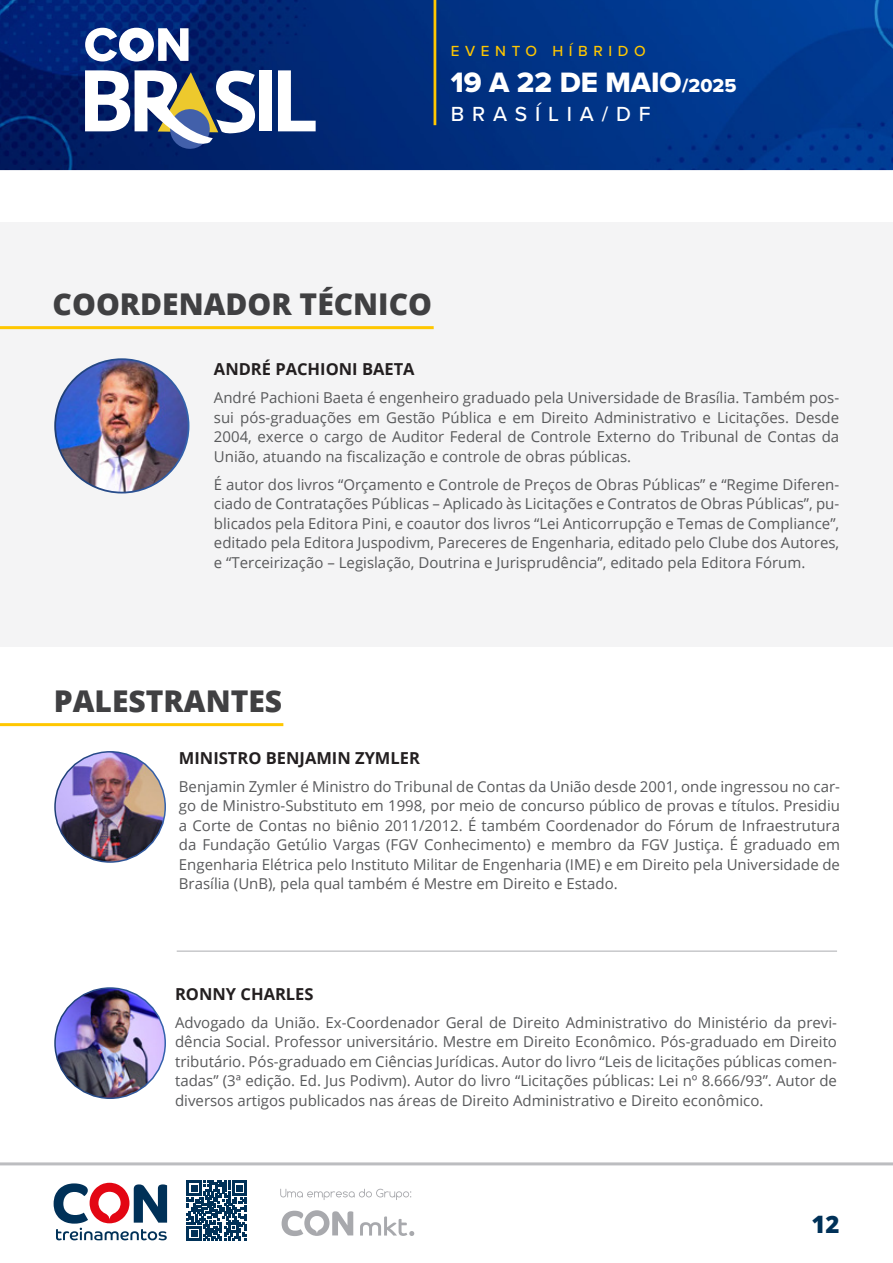
<style>
.page{position:relative;width:893px;height:1263px;background:#fff}
.page>*{position:absolute;margin:0;border:0;box-sizing:border-box;transform-origin:0 0}
.t1{font:800 30px "Open Sans";color:#404042}
.t2{font:29.1px "Proxima Nova Extrabld";color:#fff}
.t3{font:800 24px "Open Sans";color:#003158}
.t4{font:500 21.15px "Proxima Nova";letter-spacing:.37em;color:#fff}
.t5{font:700 16.5px "Open Sans";color:#231f20}
.t6{font:500 15.15px "Proxima Nova";letter-spacing:.37em;color:#ffc700}
.t7{font:15px/19.5px "Open Sans";color:#58595b;text-align:justify}
.s1{font-size:19.5px}
</style>
<div class="page">
<img style="left:0;top:0;width:893px;height:170px">
<hr style="left:434px;top:0;width:2px;height:125px;background:#ffc700">
<svg style="left:85px;top:70px;width:170px;height:82px"></svg>
<div style="left:259px;top:70px;width:13px;height:61px;background:#fff"></div>
<svg style="left:278px;top:70px;width:38px;height:61px"></svg>
<svg style="left:85px;top:28px;width:104px;height:33px"></svg>
<svg style="left:0;top:1162px;width:893px;height:79px"></svg>
<svg style="left:280px;top:1189px;width:131px;height:11px"></svg>
<svg style="left:360px;top:1216px;width:54px;height:20px"></svg>
<svg style="left:282px;top:1210px;width:71px;height:26px"></svg>
<svg style="left:54px;top:1183px;width:113px;height:57px"></svg>
<svg style="left:187px;top:1181px;width:60px;height:60px"></svg>
<div style="left:0;top:222px;width:893px;height:424px;background:#f4f4f5"></div>
<hr style="left:0;top:326px;width:434px;height:3px;background:#ffc700">
<img style="left:55px;top:359px;width:134px;height:134px;border-radius:67px">
<hr style="left:0;top:723px;width:283px;height:3px;background:#ffc700">
<img style="left:55px;top:752px;width:110px;height:110px;border-radius:55px">
<div style="left:54px;top:751px;width:112px;height:112px;border:2px solid #fff;border-radius:50%"></div>
<img style="left:55px;top:988px;width:110px;height:110px;border-radius:55px">
<div style="left:54px;top:987px;width:112px;height:112px;border:2px solid #fff;border-radius:50%"></div>
<hr style="left:177px;top:950px;width:660px;height:2px;background:#c7c8ca">
<p class="t6" style="left:451px;top:40px;width:197px">EVENTO HÍBRIDO</p>
<h2 class="t2" style="left:451px;top:60px;width:287px">19 A 22 DE MAIO<span class="s1">/2025</span></h2>
<h3 class="t4" style="left:451px;top:98px;width:201px">BRASÍLIA/DF</h3>
<p class="t1" style="left:53px;top:282px;width:381px">COORDENADOR TÉCNICO</p>
<p class="t5" style="left:214px;top:358px;width:202px">ANDRÉ PACHIONI BAETA</p>
<p class="t7" style="left:214px;top:388px;width:627px">André Pachioni Baeta é engenheiro graduado pela Universidade de Brasília. Também pos&shy;sui pós-graduações em Gestão Pública e em Direito Administrativo e Licitações. Desde 2004, exerce o cargo de Auditor Federal de Controle Externo do Tribunal de Contas da União, atuando na fiscalização e controle de obras públicas.</p>
<p class="t7" style="left:214px;top:474px;width:627px">É autor dos livros “Orçamento e Controle de Preços de Obras Públicas” e “Regime Diferen&shy;ciado de Contratações Públicas – Aplicado às Licitações e Contratos de Obras Públicas”, pu&shy;blicados pela Editora Pini, e coautor dos livros “Lei Anticorrupção e Temas de Compliance”, editado pela Editora Juspodivm, Pareceres de Engenharia, editado pelo Clube dos Autores, e “Terceirização – Legislação, Doutrina e Jurisprudência”, editado pela Editora Fórum.</p>
<p class="t1" style="left:54px;top:679px;width:230px">PALESTRANTES</p>
<p class="t5" style="left:179px;top:746px;width:243px">MINISTRO BENJAMIN ZYMLER</p>
<p class="t7" style="left:179px;top:776px;width:663px">Benjamin Zymler é Ministro do Tribunal de Contas da União desde 2001, onde ingressou no car&shy;go de Ministro-Substituto em 1998, por meio de concurso público de provas e títulos. Presidiu a Corte de Contas no biênio 2011/2012. É também Coordenador do Fórum de Infraestrutura da Fundação Getúlio Vargas (FGV Conhecimento) e membro da FGV Justiça. É graduado em Engenharia Elétrica pelo Instituto Militar de Engenharia (IME) e em Direito pela Universidade de Brasília (UnB), pela qual também é Mestre em Direito e Estado.</p>
<p class="t5" style="left:175px;top:982px;width:140px">RONNY CHARLES</p>
<p class="t7" style="left:175px;top:1012px;width:663px">Advogado da União. Ex-Coordenador Geral de Direito Administrativo do Ministério da previ&shy;dência Social. Professor universitário. Mestre em Direito Econômico. Pós-graduado em Direito tributário. Pós-graduado em Ciências Jurídicas. Autor do livro “Leis de licitações públicas comen&shy;tadas” (3ª edição. Ed. Jus Podivm). Autor do livro “Licitações públicas: Lei nº 8.666/93”. Autor de diversos artigos publicados nas áreas de Direito Administrativo e Direito econômico.</p>
<h3 class="t3" style="left:812px;top:1206px;width:30px">12</h3>
</div>
